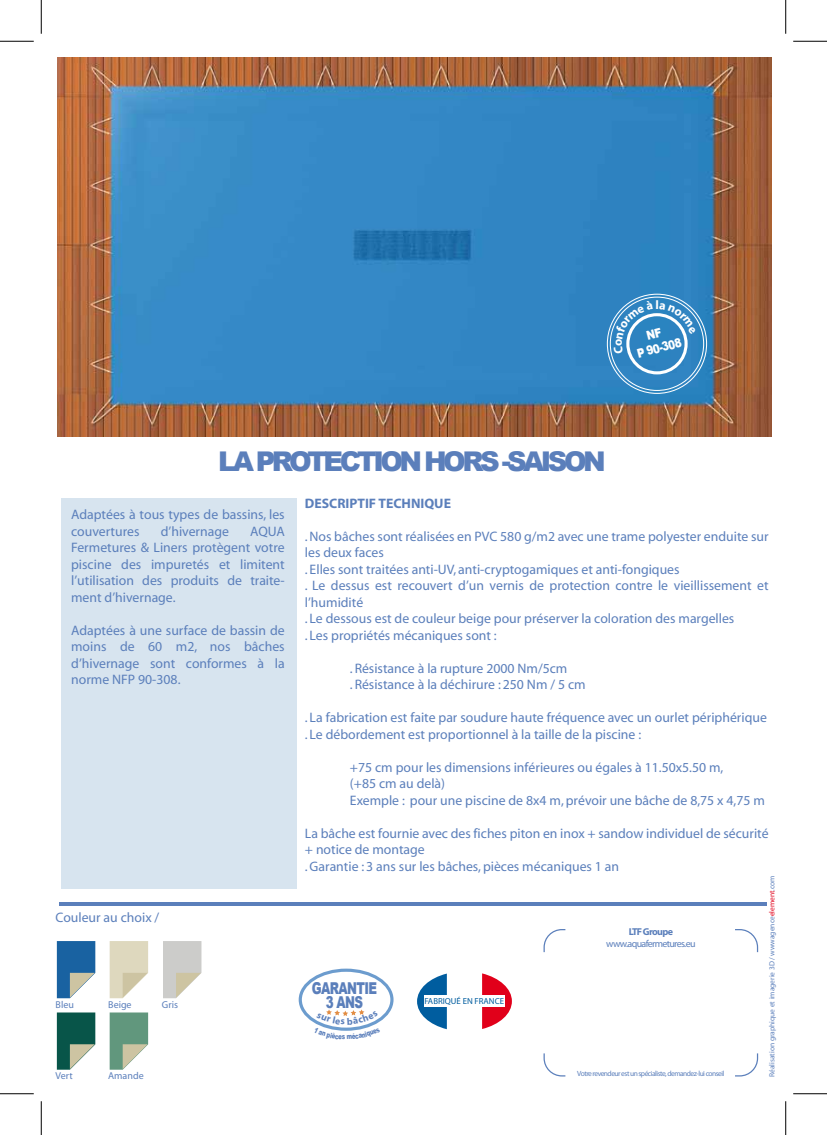
<style>
.page{position:relative;width:827px;height:1135px;background:#fff}
.page>*{position:absolute;margin:0;border:0;box-sizing:border-box;transform-origin:0 0}
.t1{font:900 27.12px "Arial";letter-spacing:-.13em;color:#5b7fbb}
.t2{font:900 16.38px/14.8px "Arial";letter-spacing:-.05em;color:#5b7fbb;text-align:center;scale:.73 1}
.t3{font:13.75px/16.5px "Myriad";color:#5b7fbb}
.t4{font:700 13.75px "Myriad";color:#5b7fbb}
.t5{font:900 12.38px/14.9px "Arial";color:#fff;text-align:center;scale:.84 1}
.t6{font:700 12.38px "Myriad Pro";color:#fff}
.t7{font:10px "Myriad";color:#5b7fbb}
.t8{font:10px "Myriad Pro";letter-spacing:-.065em;color:#5b7fbb}
.t9{font:700 10px "Myriad Pro";letter-spacing:-.065em;color:#5b7fbb}
.t10{font:8.75px "Myriad";color:#005d9f}
.t11{font:7.5px "Myriad";color:#5b7fbb}
.t12{font:7.5px "Myriad Pro";letter-spacing:-.065em;color:#5b7fbb}
.s1{color:#e1001a}
</style>
<div class="page">
<div style="left:61px;top:498px;width:235px;height:391px;background:#d7e4ef"></div>
<img style="left:57px;top:58px;width:714px;height:378px">
<hr style="left:59px;top:903px;width:707px;height:3px;background:#5b7fbb">
<svg style="left:543px;top:1053px;width:22px;height:23px"></svg>
<svg style="left:543px;top:929px;width:22px;height:23px"></svg>
<svg style="left:735px;top:929px;width:23px;height:23px"></svg>
<svg style="left:735px;top:1053px;width:23px;height:23px"></svg>
<svg style="left:482px;top:973px;width:30px;height:56px"></svg>
<svg style="left:417px;top:973px;width:30px;height:56px"></svg>
<div style="left:424px;top:995px;width:81px;height:12px;background:#fff"></div>
<div style="left:299px;top:969px;width:94px;height:62px;border:3px solid #6c9cce;border-radius:50%"></div>
<div style="left:626px;top:313px;width:61px;height:61px;border:3px solid #fff;border-radius:50%"></div>
<svg style="left:57px;top:941px;width:38px;height:57px;background:#5386ae"></svg>
<svg style="left:110px;top:941px;width:38px;height:57px;background:#e0dac3"></svg>
<svg style="left:57px;top:1012px;width:38px;height:58px;background:#4a7f71"></svg>
<svg style="left:110px;top:1012px;width:38px;height:58px;background:#89ad96"></svg>
<svg style="left:163px;top:941px;width:38px;height:57px;background:#d3d1cb"></svg>
<hr style="left:0;top:41px;width:34px;height:1px;background:#000">
<hr style="left:793px;top:41px;width:34px;height:1px;background:#000">
<hr style="left:0;top:1093px;width:34px;height:1px;background:#000">
<hr style="left:793px;top:1093px;width:34px;height:1px;background:#000">
<hr style="left:41px;top:0;width:1px;height:34px;background:#000">
<hr style="left:41px;top:1101px;width:1px;height:34px;background:#000">
<hr style="left:785px;top:0;width:1px;height:34px;background:#000">
<hr style="left:785px;top:1101px;width:1px;height:34px;background:#000">
<svg style="left:314px;top:1009px;width:66px;height:22px"></svg>
<svg style="left:613px;top:300px;width:40px;height:54px;background:#4390c6"></svg>
<svg style="left:659px;top:303px;width:37px;height:31px"></svg>
<p class="t6" style="left:655px;top:297px;width:5px">l</p>
<p class="t5" style="left:631px;top:332px;width:56px;rotate:-15deg">NF<br>P 90-308</p>
<h1 class="t1" style="left:218px;top:442px;width:389px">LA PROTECTION HORS -SAISON</h1>
<p class="t3" style="left:71px;top:507px;width:215px">Adaptées à tous types de bassins, les couvertures</p>
<p class="t3" style="left:161px;top:523px;width:70px">d’hivernage</p>
<p class="t3" style="left:71px;top:523px;width:215px;text-align:justify;text-indent:179px">AQUA Fermetures &amp; Liners protègent votre piscine des impuretés et limitent l’utilisation des produits de traite&shy;ment d’hivernage.</p>
<p class="t3" style="left:71px;top:622px;width:215px;text-align:justify">Adaptées à une surface de bassin de moins de 60 m2, nos bâches d’hivernage sont conformes à la norme NFP 90-308.</p>
<p class="t3" style="left:56px;top:909px;width:105px">Couleur au choix /</p>
<p class="t7" style="left:56px;top:1000px;width:20px">Bleu</p>
<p class="t7" style="left:108px;top:1000px;width:25px">Beige</p>
<p class="t7" style="left:162px;top:1000px;width:18px">Gris</p>
<p class="t7" style="left:56px;top:1071px;width:19px">Vert</p>
<p class="t7" style="left:108px;top:1071px;width:37px">Amande</p>
<p class="t4" style="left:305px;top:496px;width:148px">DESCRIPTIF TECHNIQUE</p>
<p class="t3" style="left:305px;top:529px;width:465px">. Nos bâches sont réalisées en PVC 580 g/m2 avec une trame polyester enduite sur les deux faces<br>. Elles sont traitées anti-UV, anti-cryptogamiques et anti-fongiques<br>. Le dessus est recouvert d’un vernis de protection contre le vieillissement et l’humidité<br>. Le dessous est de couleur beige pour préserver la coloration des margelles<br>. Les propriétés mécaniques sont :</p>
<p class="t3" style="left:350px;top:661px;width:237px">. Résistance à la rupture 2000 Nm/5cm<br>. Résistance à la déchirure : 250 Nm / 5 cm</p>
<p class="t3" style="left:305px;top:710px;width:463px">. La fabrication est faite par soudure haute fréquence avec un ourlet périphérique . Le débordement est proportionnel à la taille de la piscine :</p>
<p class="t3" style="left:350px;top:760px;width:416px">+75 cm pour les dimensions inférieures ou égales à 11.50x5.50 m,<br>(+85 cm au delà)<br>Exemple : pour une piscine de 8x4 m, prévoir une bâche de 8,75 x 4,75 m</p>
<p class="t3" style="left:305px;top:826px;width:465px">La bâche est fournie avec des fiches piton en inox + sandow individuel de sécurité + notice de montage<br>. Garantie : 3 ans sur les bâches, pièces mécaniques 1 an</p>
<p class="t2" style="left:312px;top:980px;width:91px">GARANTIE<br>3 ANS</p>
<p class="t10" style="left:424px;top:997px;width:81px">FABRIQUÉ EN FRANCE</p>
<p class="t9" style="left:628px;top:925px;width:46px">LTF Groupe</p>
<p class="t8" style="left:606px;top:938px;width:91px">www.aquafermetures.eu</p>
<p class="t12" style="left:577px;top:1069px;width:149px">Votre revendeur est un spécialiste, demandez-lui conseil</p>
<p class="t11" style="left:768px;top:1077px;width:203px;rotate:-90deg">Réalisation graphique et imagerie 3D / wwwagence<span class="s1">element</span>.com</p>
</div>
